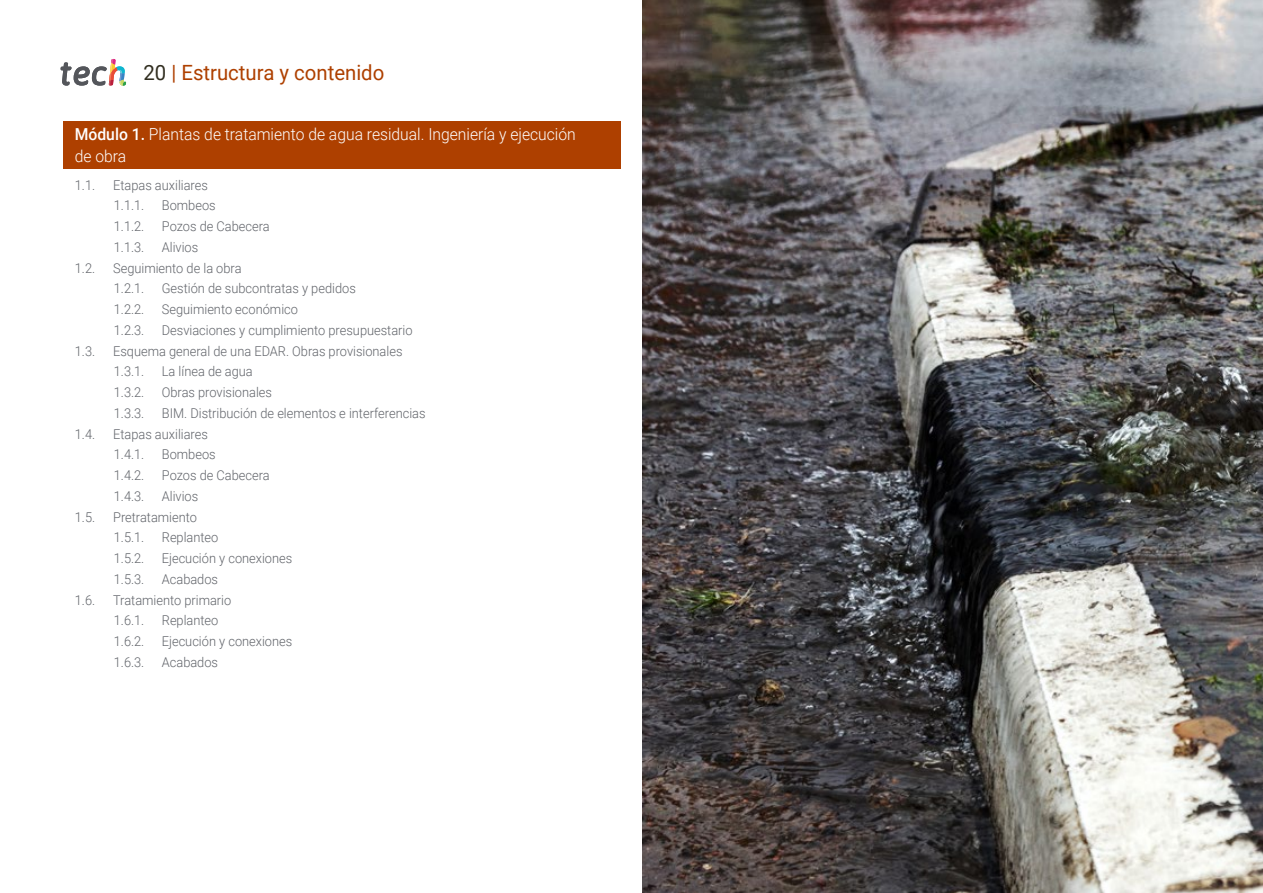
<style>
.page{position:relative;width:1263px;height:893px;background:#fff}
.page>*{position:absolute;margin:0;border:0;box-sizing:border-box;transform-origin:0 0}
.t1{font:21px "Roboto";color:#ae4000}
.t2{font:300 16.5px/22.5px "Roboto";color:#fff;scale:.95 1}
.t3{font:300 13.5px/20.7px "Roboto";color:#61646a;scale:.95 1}
.s1{color:#312e20}
.s2{font-weight:500}
</style>
<div class="page">
<div style="left:64px;top:121px;width:557px;height:48px;background:#ae4000"></div>
<img style="left:642px;top:0;width:621px;height:893px">
<svg style="left:61px;top:59px;width:65px;height:27px"></svg>
<h1 class="t1" style="left:144px;top:57px;width:242px"><span class="s1">20</span> | Estructura y contenido</h1>
<p class="t2" style="left:75px;top:122px;width:529px"><span class="s2">Módulo 1.</span> Plantas de tratamiento de agua residual. Ingeniería y ejecución de obra</p>
<p class="t3" style="left:75px;top:174px;width:23px">1.1.</p>
<p class="t3" style="left:113px;top:174px;width:101px">Etapas auxiliares<br>1.1.1.</p>
<p class="t3" style="left:162px;top:195px;width:58px">Bombeos</p>
<p class="t3" style="left:114px;top:215px;width:34px">1.1.2.</p>
<p class="t3" style="left:162px;top:215px;width:115px">Pozos de Cabecera</p>
<p class="t3" style="left:114px;top:236px;width:34px">1.1.3.</p>
<p class="t3" style="left:162px;top:236px;width:40px">Alivios</p>
<p class="t3" style="left:75px;top:257px;width:23px">1.2.</p>
<p class="t3" style="left:113px;top:257px;width:137px">Seguimiento de la obra<br>1.2.1.</p>
<p class="t3" style="left:162px;top:278px;width:206px">Gestión de subcontratas y pedidos</p>
<p class="t3" style="left:114px;top:298px;width:34px">1.2.2.</p>
<p class="t3" style="left:162px;top:298px;width:145px">Seguimiento económico</p>
<p class="t3" style="left:114px;top:319px;width:34px">1.2.3.</p>
<p class="t3" style="left:162px;top:319px;width:265px">Desviaciones y cumplimiento presupuestario</p>
<p class="t3" style="left:75px;top:340px;width:23px">1.3.</p>
<p class="t3" style="left:113px;top:340px;width:306px">Esquema general de una EDAR. Obras provisionales<br>1.3.1.</p>
<p class="t3" style="left:162px;top:361px;width:97px">La línea de agua</p>
<p class="t3" style="left:114px;top:381px;width:34px">1.3.2.</p>
<p class="t3" style="left:162px;top:381px;width:118px">Obras provisionales</p>
<p class="t3" style="left:114px;top:402px;width:34px">1.3.3.</p>
<p class="t3" style="left:162px;top:402px;width:279px">BIM. Distribución de elementos e interferencias</p>
<p class="t3" style="left:75px;top:423px;width:23px">1.4.</p>
<p class="t3" style="left:113px;top:423px;width:101px">Etapas auxiliares<br>1.4.1.</p>
<p class="t3" style="left:162px;top:444px;width:58px">Bombeos</p>
<p class="t3" style="left:114px;top:464px;width:34px">1.4.2.</p>
<p class="t3" style="left:162px;top:464px;width:115px">Pozos de Cabecera</p>
<p class="t3" style="left:114px;top:485px;width:34px">1.4.3.</p>
<p class="t3" style="left:162px;top:485px;width:40px">Alivios</p>
<p class="t3" style="left:75px;top:506px;width:23px">1.5.</p>
<p class="t3" style="left:113px;top:506px;width:90px">Pretratamiento<br>1.5.1.</p>
<p class="t3" style="left:162px;top:527px;width:61px">Replanteo</p>
<p class="t3" style="left:114px;top:547px;width:34px">1.5.2.</p>
<p class="t3" style="left:162px;top:547px;width:139px">Ejecución y conexiones</p>
<p class="t3" style="left:114px;top:568px;width:34px">1.5.3.</p>
<p class="t3" style="left:162px;top:568px;width:61px">Acabados</p>
<p class="t3" style="left:75px;top:589px;width:23px">1.6.</p>
<p class="t3" style="left:113px;top:589px;width:126px">Tratamiento primario<br>1.6.1.</p>
<p class="t3" style="left:162px;top:610px;width:61px">Replanteo</p>
<p class="t3" style="left:114px;top:630px;width:34px">1.6.2.</p>
<p class="t3" style="left:162px;top:630px;width:139px">Ejecución y conexiones</p>
<p class="t3" style="left:114px;top:651px;width:34px">1.6.3.</p>
<p class="t3" style="left:162px;top:651px;width:61px">Acabados</p>
</div>
